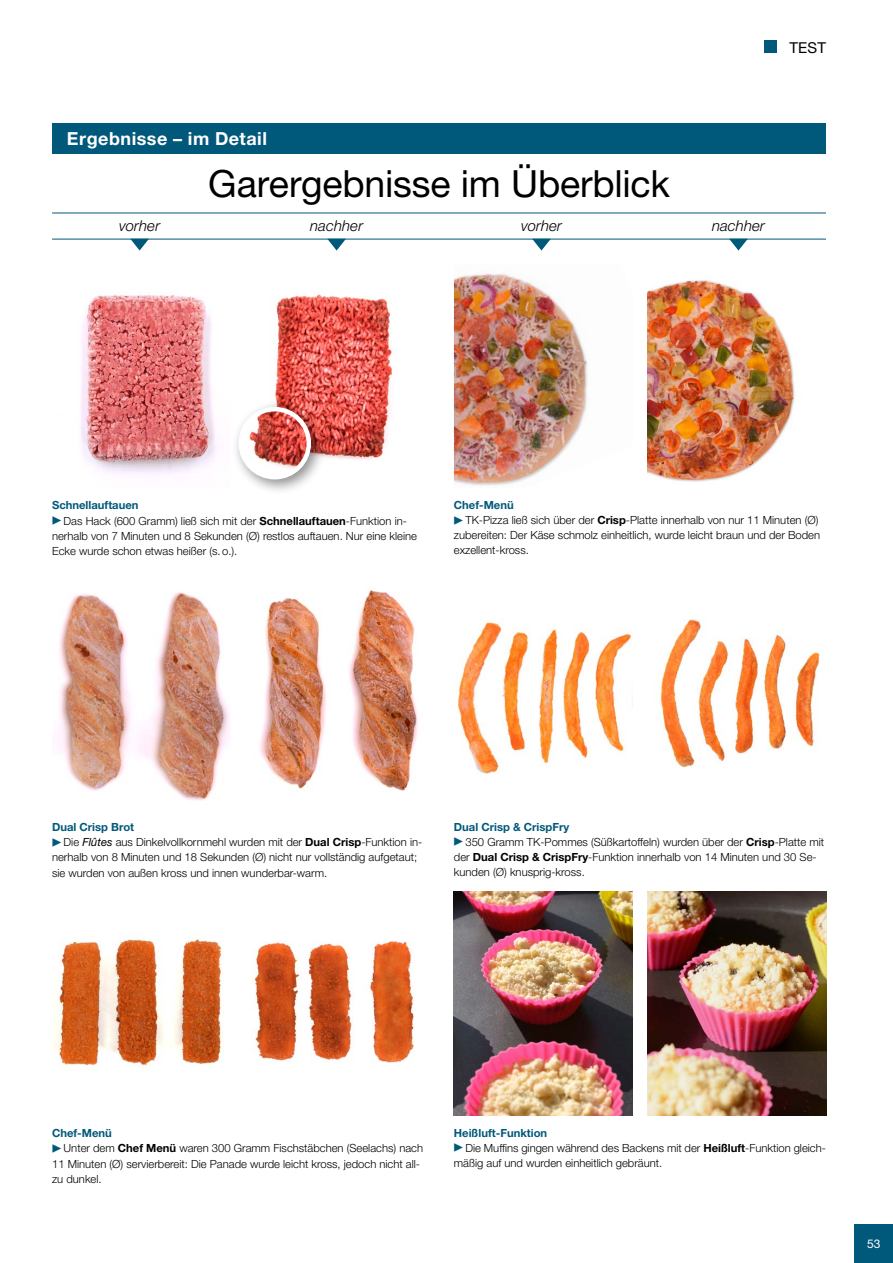
<style>
.page{position:relative;width:893px;height:1263px;background:#fff}
.page>*{position:absolute;margin:0;border:0;box-sizing:border-box;transform-origin:0 0}
.t1{font:37.5px "Helvetica Neue LT Std";letter-spacing:-.005em;color:#000}
.t2{font:700 18px "Helvetica Neue LT Std";letter-spacing:.025em;color:#fff}
.t3{font:italic 300 15px "Helvetica Neue LT Std";letter-spacing:.005em;color:#000}
.t4{font:15px "Helvetica Neue LT Std";color:#000}
.t5{font:12px "Helvetica Neue LT Std";color:#fff}
.t6{font:300 11.25px/15.1px "Helvetica Neue LT Std";color:#000}
.s1{font-weight:700;color:#00587a}
.s2{font-family:"Source Sans Pro";font-weight:400;font-size:10.5px;color:#00587a}
.s3{font-weight:700}
.s4{font-weight:400;font-style:italic}
</style>
<div class="page">
<div style="left:52px;top:124px;width:774px;height:30px;background:#00587a"></div>
<hr style="left:52px;top:239px;width:774px;height:1px;background:#00587a">
<hr style="left:52px;top:213px;width:774px;height:1px;background:#00587a">
<svg style="left:130px;top:239px;width:19px;height:12px"></svg>
<svg style="left:532px;top:239px;width:19px;height:12px"></svg>
<svg style="left:327px;top:239px;width:19px;height:12px"></svg>
<svg style="left:729px;top:239px;width:19px;height:12px"></svg>
<img style="left:58px;top:592px;width:172px;height:208px">
<img style="left:260px;top:589px;width:158px;height:202px">
<img style="left:456px;top:622px;width:176px;height:152px">
<img style="left:660px;top:619px;width:160px;height:149px">
<img style="left:454px;top:273px;width:134px;height:213px">
<img style="left:647px;top:280px;width:148px;height:202px">
<img style="left:454px;top:891px;width:178px;height:225px">
<img style="left:647px;top:891px;width:179px;height:225px">
<img style="left:81px;top:294px;width:135px;height:181px">
<img style="left:275px;top:294px;width:118px;height:166px">
<img style="left:52px;top:938px;width:171px;height:128px">
<img style="left:252px;top:941px;width:163px;height:122px">
<div style="left:231px;top:400px;width:96px;height:95px;background:#000;opacity:.45"></div>
<img style="left:241px;top:409px;width:68px;height:68px;border-radius:34px">
<div style="left:239px;top:407px;width:72px;height:72px;border:4px solid #fff;border-radius:50%"></div>
<div style="left:855px;top:1225px;width:38px;height:38px;background:#00587a"></div>
<svg style="left:764px;top:40px;width:12px;height:13px"></svg>
<h3 class="t4" style="left:789px;top:39px;width:38px">TEST</h3>
<h2 class="t2" style="left:67px;top:128px;width:202px">Ergebnisse – im Detail</h2>
<h3 class="t3" style="left:119px;top:217px;width:42px">vorher</h3>
<h1 class="t1" style="left:208px;top:161px;width:463px">Garergebnisse im Überblick</h1>
<h3 class="t3" style="left:310px;top:217px;width:54px">nachher</h3>
<h3 class="t3" style="left:521px;top:217px;width:42px">vorher</h3>
<h3 class="t3" style="left:712px;top:217px;width:54px">nachher</h3>
<p class="t6" style="left:52px;top:498px;width:366px"><span class="s1">Schnellauftauen<br></span><span class="s2">▶</span> Das Hack (600 Gramm) ließ sich mit der <span class="s3">Schnellauftauen</span>-Funktion in&shy;nerhalb von 7 Minuten und 8 Sekunden (Ø) restlos auftauen. Nur eine kleine Ecke wurde schon etwas heißer (s.o.).</p>
<p class="t6" style="left:454px;top:497px;width:368px"><span class="s1">Chef-Menü<br></span><span class="s2">▶</span> TK-Pizza ließ sich über der <span class="s3">Crisp</span>-Platte innerhalb von nur 11 Minuten (Ø) zubereiten: Der Käse schmolz einheitlich, wurde leicht braun und der Boden exzellent-kross.</p>
<p class="t6" style="left:52px;top:819px;width:372px"><span class="s1">Dual Crisp Brot<br></span><span class="s2">▶</span> Die <span class="s4">Flûtes</span> aus Dinkelvollkornmehl wurden mit der <span class="s3">Dual Crisp</span>-Funktion in&shy;nerhalb von 8 Minuten und 18 Sekunden (Ø) nicht nur vollständig aufgetaut; sie wurden von außen kross und innen wunderbar-warm.</p>
<p class="t6" style="left:454px;top:819px;width:372px"><span class="s1">Dual Crisp &amp; CrispFry<br></span><span class="s2">▶</span> 350 Gramm TK-Pommes (Süßkartoffeln) wurden über der <span class="s3">Crisp</span>-Platte mit der <span class="s3">Dual Crisp &amp; CrispFry</span>-Funktion innerhalb von 14 Minuten und 30 Se&shy;kunden (Ø) knusprig-kross.</p>
<p class="t6" style="left:52px;top:1125px;width:372px"><span class="s1">Chef-Menü<br></span><span class="s2">▶</span> Unter dem <span class="s3">Chef Menü</span> waren 300 Gramm Fischstäbchen (Seelachs) nach 11 Minuten (Ø) servierbereit: Die Panade wurde leicht kross, jedoch nicht all&shy;zu dunkel.</p>
<p class="t6" style="left:454px;top:1125px;width:374px"><span class="s1">Heißluft-Funktion<br></span><span class="s2">▶</span> Die Muffins gingen während des Backens mit der <span class="s3">Heißluft</span>-Funktion gleich&shy;mäßig auf und wurden einheitlich gebräunt.</p>
<p class="t5" style="left:867px;top:1237px;width:15px">53</p>
</div>
